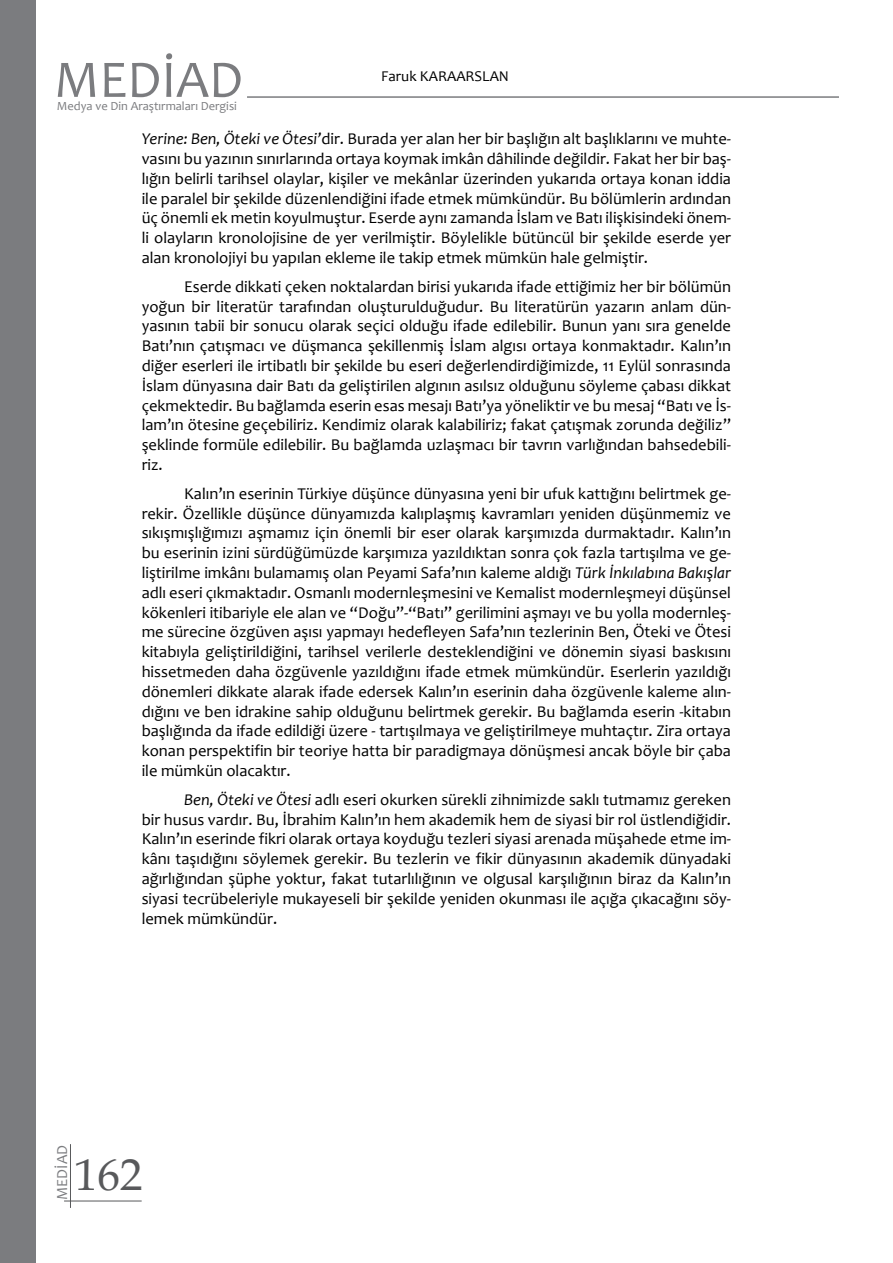
<style>
.page{position:relative;width:893px;height:1263px;background:#fff}
.page>*{position:absolute;margin:0;border:0;box-sizing:border-box;transform-origin:0 0}
.t1{font:53.25px "Candara";color:#7b7c7f}
.t2{font:45px "Book Antiqua";color:#58595b}
.t3{font:16.5px/19.8px "Candara";color:#000;text-align:justify}
.t4{font:15.45px "Candara";color:#7b7c7f}
.t5{font:15px "Candara";color:#000}
.t6{font:12.45px "Candara";color:#7b7c7f}
.s1{font-style:italic}
</style>
<div class="page">
<div style="left:0;top:0;width:35px;height:1263px;background:#7b7c7f"></div>
<hr style="left:247px;top:96px;width:592px;height:2px;background:#7b7c7f">
<hr style="left:70px;top:1144px;width:1px;height:64px;background:#58595b">
<hr style="left:64px;top:1201px;width:78px;height:1px;background:#58595b">
<h1 class="t1" style="left:54px;top:46px;width:191px">MEDİAD</h1>
<p class="t6" style="left:57px;top:98px;width:181px">Medya ve Din Araştırmaları Dergisi</p>
<p class="t5" style="left:381px;top:67px;width:129px">Faruk KARAARSLAN</p>
<p class="t3" style="left:142px;top:129px;width:591px"><span class="s1">Yerine: Ben, Öteki ve Ötesi’</span>dir. Burada yer alan her bir başlığın alt başlıklarını ve muhte&shy;vasını bu yazının sınırlarında ortaya koymak imkân dâhilinde değildir. Fakat her bir baş&shy;lığın belirli tarihsel olaylar, kişiler ve mekânlar üzerinden yukarıda ortaya konan iddia ile paralel bir şekilde düzenlendiğini ifade etmek mümkündür. Bu bölümlerin ardından üç önemli ek metin koyulmuştur. Eserde aynı zamanda İslam ve Batı ilişkisindeki önem&shy;li olayların kronolojisine de yer verilmiştir. Böylelikle bütüncül bir şekilde eserde yer alan kronolojiyi bu yapılan ekleme ile takip etmek mümkün hale gelmiştir.</p>
<p class="t3" style="left:142px;top:276px;width:591px;text-indent:43px">Eserde dikkati çeken noktalardan birisi yukarıda ifade ettiğimiz her bir bölümün yoğun bir literatür tarafından oluşturulduğudur. Bu literatürün yazarın anlam dün&shy;yasının tabii bir sonucu olarak seçici olduğu ifade edilebilir. Bunun yanı sıra genelde Batı’nın çatışmacı ve düşmanca şekillenmiş İslam algısı ortaya konmaktadır. Kalın’ın diğer eserleri ile irtibatlı bir şekilde bu eseri değerlendirdiğimizde, 11 Eylül sonrasında İslam dünyasına dair Batı da geliştirilen algının asılsız olduğunu söyleme çabası dikkat çekmektedir. Bu bağlamda eserin esas mesajı Batı’ya yöneliktir ve bu mesaj “Batı ve İs&shy;lam’ın ötesine geçebiliriz. Kendimiz olarak kalabiliriz; fakat çatışmak zorunda değiliz” şeklinde formüle edilebilir. Bu bağlamda uzlaşmacı bir tavrın varlığından bahsedebili&shy;riz.</p>
<p class="t3" style="left:142px;top:483px;width:591px;text-indent:43px">Kalın’ın eserinin Türkiye düşünce dünyasına yeni bir ufuk kattığını belirtmek ge&shy;rekir. Özellikle düşünce dünyamızda kalıplaşmış kavramları yeniden düşünmemiz ve sıkışmışlığımızı aşmamız için önemli bir eser olarak karşımızda durmaktadır. Kalın’ın bu eserinin izini sürdüğümüzde karşımıza yazıldıktan sonra çok fazla tartışılma ve ge&shy;liştirilme imkânı bulamamış olan Peyami Safa’nın kaleme aldığı <span class="s1">Türk İnkılabına Bakışlar </span>adlı eseri çıkmaktadır. Osmanlı modernleşmesini ve Kemalist modernleşmeyi düşünsel kökenleri itibariyle ele alan ve “Doğu”-“Batı” gerilimini aşmayı ve bu yolla modernleş&shy;me sürecine özgüven aşısı yapmayı hedefleyen Safa’nın tezlerinin Ben, Öteki ve Ötesi kitabıyla geliştirildiğini, tarihsel verilerle desteklendiğini ve dönemin siyasi baskısını hissetmeden daha özgüvenle yazıldığını ifade etmek mümkündür. Eserlerin yazıldığı dönemleri dikkate alarak ifade edersek Kalın’ın eserinin daha özgüvenle kaleme alın&shy;dığını ve ben idrakine sahip olduğunu belirtmek gerekir. Bu bağlamda eserin -kitabın başlığında da ifade edildiği üzere - tartışılmaya ve geliştirilmeye muhtaçtır. Zira ortaya konan perspektifin bir teoriye hatta bir paradigmaya dönüşmesi ancak böyle bir çaba ile mümkün olacaktır.</p>
<p class="t3" style="left:142px;top:789px;width:591px;text-indent:43px"><span class="s1">Ben, Öteki ve Ötesi</span> adlı eseri okurken sürekli zihnimizde saklı tutmamız gereken bir husus vardır. Bu, İbrahim Kalın’ın hem akademik hem de siyasi bir rol üstlendiğidir.<br>Kalın’ın eserinde fikri olarak ortaya koyduğu tezleri siyasi arenada müşahede etme im&shy;kânı taşıdığını söylemek gerekir. Bu tezlerin ve fikir dünyasının akademik dünyadaki ağırlığından şüphe yoktur, fakat tutarlılığının ve olgusal karşılığının biraz da Kalın’ın siyasi tecrübeleriyle mukayeseli bir şekilde yeniden okunması ile açığa çıkacağını söy&shy;lemek mümkündür.</p>
<p class="t4" style="left:52px;top:1200px;width:56px;rotate:-90deg">MEDİAD</p>
<h2 class="t2" style="left:75px;top:1143px;width:69px">162</h2>
</div>
